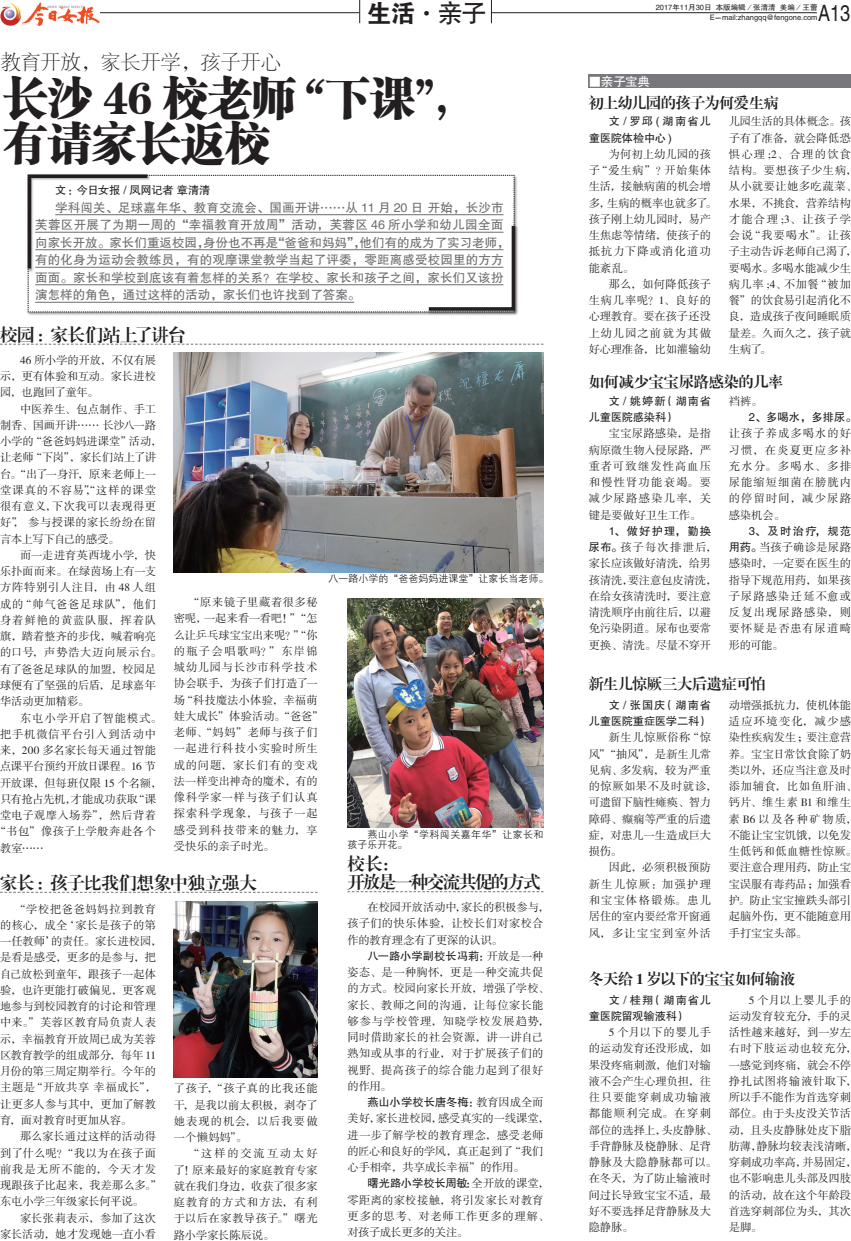
<style>
.page{position:relative;width:851px;height:1241px;background:#fff}
.page>*{position:absolute;margin:0;border:0;box-sizing:border-box;transform-origin:0 0}
.t1{font:45px/45px "FZCSJW GB1 0";letter-spacing:-.015em;color:#231f20}
.t2{font:25px "FZHTJW GB1 0";color:#231f20}
.t3{font:22.62px "FZHTJW GB1 0";color:#231f20;scale:.8 1}
.t4{font:20px "FZSYJW GB1 0";color:#231f20}
.t5{font:17.5px "FZXBSJW GB1 0";letter-spacing:-.015em;color:#231f20}
.t6{font:17.5px/17.5px "FZXBSJW GB1 0";letter-spacing:-.09em;color:#231f20}
.t7{font:17.5px "FZXBSJW GB1 0";letter-spacing:-.045em;color:#231f20}
.t8{font:15px "FZXBSJW GB1 0";letter-spacing:-.005em;color:#231f20}
.t9{font:12.5px/17.5px "FZHTJW GB1 0";letter-spacing:.015em;color:#6c6d70}
.t10{font:12.5px "FZHTJW GB1 0";color:#fff}
.t11{font:11.25px/16.2px "FZSSJW GB1 0";letter-spacing:.015em;color:#231f20}
.t12{font:11.25px/16.2px "FZSSJW GB1 0";letter-spacing:-.005em;color:#231f20}
.t13{font:11.25px/16.2px "FZSSJW GB1 0";letter-spacing:.045em;color:#231f20}
.t14{font:11.25px/16.2px "FZHTJW GB1 0";color:#231f20}
.t15{font:11.25px/16.2px "FZSSJW GB1 0";letter-spacing:.035em;color:#231f20}
.t16{font:11.25px/16.2px "FZSSJW GB1 0";letter-spacing:.04em;color:#231f20}
.t17{font:11.25px "FZSSJW GB1 0";letter-spacing:-.01em;color:#231f20}
.t18{font:11.25px "FZSSJW GB1 0";letter-spacing:.07em;color:#231f20}
.t19{font:11.25px "FZSSJW GB1 0";letter-spacing:-.04em;color:#231f20}
.t20{font:11.25px "FZHTJW GB1 0";letter-spacing:-.025em;color:#231f20}
.t21{font:10px/10px "FZZDXJW GB1 0";letter-spacing:.04em;color:#231f20}
.t22{font:10px "FZZDXJW GB1 0";color:#231f20}
.t23{font:7.5px "FZHTJW GB1 0";color:#231f20}
.s1{font-family:"FZDHTJW GB1 0"}
.s2{font-family:"FZSSJW GB1 0"}
.s3{font-family:"FZHTJW GB1 0"}
</style>
<div class="page">
<div style="left:588px;top:74px;width:262px;height:14px;background:#76787b"></div>
<div style="left:427px;top:225px;width:92px;height:90px;background:#231f20;opacity:.4"></div>
<svg style="left:27px;top:174px;width:490px;height:139px"></svg>
<hr style="left:35px;top:12px;width:781px;height:1px;background:#231f20">
<img style="left:0;top:2px;width:99px;height:23px">
<div style="left:359px;top:0;width:132px;height:25px;background:#fff"></div>
<svg style="left:359px;top:0;width:1px;height:23px"></svg>
<svg style="left:491px;top:0;width:1px;height:23px"></svg>
<hr style="left:55px;top:214px;width:448px;height:1px;background:#6c6d70">
<hr style="left:35px;top:232px;width:468px;height:1px;background:#6c6d70">
<hr style="left:35px;top:249px;width:468px;height:1px;background:#6c6d70">
<hr style="left:35px;top:267px;width:468px;height:1px;background:#6c6d70">
<hr style="left:35px;top:284px;width:468px;height:1px;background:#6c6d70">
<hr style="left:35px;top:302px;width:319px;height:1px;background:#6c6d70">
<img style="left:174px;top:353px;width:369px;height:219px">
<img style="left:347px;top:598px;width:196px;height:229px">
<svg style="left:0;top:344px;width:543px;height:1px"></svg>
<svg style="left:0;top:891px;width:317px;height:1px"></svg>
<svg style="left:347px;top:891px;width:196px;height:1px"></svg>
<img style="left:174px;top:901px;width:143px;height:176px">
<h3 class="t4" style="left:1px;top:51px;width:281px">教育开放，家长开学，孩子开心</h3>
<h2 class="t2" style="left:366px;top:-1px;width:121px"><span class="s1">生活</span>·亲子</h2>
<h1 class="t1" style="left:3px;top:77px;width:474px">长沙 46 校老师“下课”，有请家长返校</h1>
<p class="t20" style="left:55px;top:184px;width:157px">文：今日女报 / 凤网记者 章清清</p>
<p class="t9" style="left:35px;top:199px;width:476px;text-indent:20px">学科闯关、足球嘉年华、教育交流会、国画开讲……从 11 月 20 日 开始，长沙市芙蓉区开展了为期一周的“幸福教育开放周”活动，芙蓉区 46 所小学和幼儿园全面向家长开放。家长们重返校园，身份也不再是“爸爸和妈妈”，他们有的成为了实习老师，有的化身为运动会教练员，有的观摩课堂教学当起了评委，零距离感受校园里的方方面面。家长和学校到底该有着怎样的关系？在学校、家长和孩子之间，家长们又该扮演怎样的角色，通过这样的活动，家长们也许找到了答案。</p>
<h3 class="t7" style="left:0;top:325px;width:187px">校园：家长们站上了讲台</h3>
<p class="t11" style="left:0;top:352px;width:157px;text-align:justify;text-indent:20px">46 所小学的开放，不仅有展示，更有体验和互动。家长进校园，也跑回了童年。</p>
<p class="t12" style="left:0;top:401px;width:163px;text-indent:20px">中医养生、包点制作、手工制香、国画开讲…… 长沙八一路小学的“爸爸妈妈进课堂”活动，让老师“下岗”，家长们站上了讲台。“出了一身汗，原来老师上一堂课真的不容易”“这样的课堂</p>
<p class="t11" style="left:0;top:482px;width:157px;text-indent:85px">，<br>很有意义，下次我可以表现得更好”， 参与授课的家长纷纷在留言本上写下自己的感受。</p>
<p class="t11" style="left:0;top:547px;width:163px;text-indent:20px">而一走进育英西垅小学，快乐扑面而来。在绿茵场上有一支方阵特别引人注目，由 48 人组成的“帅气爸爸足球队”，他们身着鲜艳的黄蓝队服，挥着队旗，踏着整齐的步伐，喊着响亮的口号，声势浩大迈向展示台。有了爸爸足球队的加盟，校园足球便有了坚强的后盾，足球嘉年华活动更加精彩。</p>
<p class="t18" style="left:20px;top:711px;width:143px">东屯小学开启了智能模式。</p>
<p class="t18" style="left:0;top:728px;width:157px">把手机微信平台引入到活动中</p>
<p class="t12" style="left:0;top:742px;width:157px">来，200 多名家长每天通过智能</p>
<p class="t19" style="left:0;top:760px;width:157px">点课平台预约开放日课程。16 节</p>
<p class="t17" style="left:0;top:776px;width:163px">开放课，但每班仅限 15 个名额，</p>
<p class="t17" style="left:0;top:793px;width:157px">只有抢占先机，才能成功获取“课</p>
<p class="t11" style="left:0;top:807px;width:157px">堂电子观摩入场券”，然后背着</p>
<p class="t15" style="left:-6px;top:823px;width:163px">“书包”像孩子上学般奔赴各个</p>
<p class="t11" style="left:0;top:840px;width:45px">教室……</p>
<p class="t13" style="left:174px;top:594px;width:151px;text-indent:14px">“原来镜子里藏着很多秘密呢，一起来看一看吧！”“怎么让乒乓球宝宝出来呢？”“你的瓶子会唱歌吗？”东岸锦城幼儿园与长沙市科学技术协会联手，为孩子们打造了一场“科技魔法小体验，幸福萌娃大成长”体验活动。“爸爸”老师、“妈妈”老师与孩子们一起进行科技小实验时所生成的问题，家长们有的变戏法一样变出神奇的魔术，有的像科学家一样与孩子们认真探索科学现象，与孩子一起感受到科技带来的魅力，享受快乐的亲子时光。</p>
<h3 class="t5" style="left:0;top:872px;width:258px">家长：孩子比我们想象中独立强大</h3>
<p class="t11" style="left:0;top:901px;width:163px;text-indent:14px">“学校把爸爸妈妈拉到教育的核心，成全‘家长是孩子的第一任教师’的责任。家长进校园，是看是感受，更多的是参与，把自己放松到童年，跟孩子一起体验，也许更能打破偏见，更客观地参与到校园教育的讨论和管理中来。”芙蓉区教育局负责人表示，幸福教育开放周已成为芙蓉区教育教学的组成部分，每年 11月份的第三周定期举行。今年的主题是“开放共享 幸福成长”，让更多人参与其中，更加了解教育，面对教育时更加从容。</p>
<p class="t11" style="left:0;top:1128px;width:163px;text-indent:20px">那么家长通过这样的活动得到了什么呢？“我以为在孩子面前我是无所不能的，今天才发现跟孩子比起来，我差那么多。”东屯小学三年级家长何平说。</p>
<p class="t11" style="left:0;top:1209px;width:157px;text-align:right">家长张莉表示，参加了这次<br>家长活动，她才发现她一直小看</p>
<p class="t11" style="left:174px;top:1080px;width:145px;text-align:justify">了孩子，“孩子真的比我还能干，是我以前太积极，剥夺了她表现的机会，以后我要做一个懒妈妈”。</p>
<p class="t11" style="left:174px;top:1145px;width:145px;text-align:justify;text-indent:14px">“这样的交流互动太好了！原来最好的家庭教育专家就在我们身边，收获了很多家庭教育的方式和方法，有利于以后在家教导孩子。”曙光路小学家长陈辰说。</p>
<p class="t22" style="left:328px;top:573px;width:221px">八一路小学的“爸爸妈妈进课堂”让家长当老师。</p>
<p class="t21" style="left:347px;top:829px;width:197px;text-indent:20px">燕山小学“学科闯关嘉年华”让家长和孩子乐开花。</p>
<h3 class="t6" style="left:347px;top:856px;width:195px">校长：<br>开放是一种交流共促的方式</h3>
<p class="t11" style="left:347px;top:899px;width:203px;text-indent:20px">在校园开放活动中，家长的积极参与，孩子们的快乐体验，让校长们对家校合作的教育理念有了更深的认识。</p>
<p class="t14" style="left:367px;top:948px;width:177px">八一路小学副校长冯莉：<span class="s2">开放是一种</span></p>
<p class="t15" style="left:347px;top:964px;width:203px">姿态、是一种胸怀，更是一种交流共促的方式。校园向家长开放，增强了学校、家长、教师之间的沟通，让每位家长能够参与学校管理，知晓学校发展趋势，同时借助家长的社会资源，讲一讲自己熟知或从事的行业，对于扩展孩子们的视野、提高孩子的综合能力起到了很好的作用。</p>
<p class="t14" style="left:367px;top:1094px;width:177px">燕山小学校长唐冬梅：<span class="s2">教育因成全而</span></p>
<p class="t12" style="left:347px;top:1110px;width:203px">美好，家长进校园，感受真实的一线课堂，进一步了解学校的教育理念，感受老师的匠心和良好的学风，真正起到了“我们心手相牵，共享成长幸福”的作用。</p>
<p class="t14" style="left:367px;top:1175px;width:183px">曙光路小学校长周敏：<span class="s2">全开放的课堂，</span></p>
<p class="t16" style="left:347px;top:1192px;width:203px">零距离的家校接触，将引发家长对教育更多的思考、对老师工作更多的理解、对孩子成长更多的关注。</p>
<p class="t23" style="left:655px;top:3px;width:163px">2017年11月30日 本版编辑／张清清 美编／王蕾</p>
<p class="t23" style="left:709px;top:13px;width:109px">E－mail:zhangqq@fengone.com</p>
<h3 class="t3" style="left:817px;top:1px;width:42px">A13</h3>
<p class="t10" style="left:588px;top:75px;width:63px">■亲子宝典</p>
<h3 class="t8" style="left:588px;top:94px;width:192px">初上幼儿园的孩子为何爱生病</h3>
<p class="t14" style="left:588px;top:114px;width:124px;text-indent:20px">文 /罗邱(湖南省儿童医院体检中心 )</p>
<p class="t11" style="left:588px;top:146px;width:129px;text-indent:20px">为何初上幼儿园的孩子“爱生病”？开始集体生活，接触病菌的机会增多，生病的概率也就多了。孩子刚上幼儿园时，易产生焦虑等情绪，使孩子的抵抗力下降或消化道功能紊乱。</p>
<p class="t11" style="left:588px;top:276px;width:124px;text-align:justify;text-indent:20px">那么，如何降低孩子生病几率呢？1、良好的心理教育。要在孩子还没上幼儿园之前就为其做好心理准备，比如灌输幼</p>
<p class="t11" style="left:728px;top:114px;width:129px">儿园生活的具体概念。孩子有了准备，就会降低恐惧心理 ;2、合理的饮食结构。要想孩子少生病，从小就要让她多吃蔬菜、水果，不挑食，营养结构才能合理 ;3、让孩子学会说“我要喝水”。让孩子主动告诉老师自己渴了，要喝水。多喝水能减少生病几率 ;4、不加餐“被加餐”的饮食易引起消化不良，造成孩子夜间睡眠质量差。久而久之，孩子就生病了。</p>
<h3 class="t8" style="left:588px;top:373px;width:196px">如何减少宝宝尿路感染的几率</h3>
<p class="t14" style="left:588px;top:393px;width:124px;text-indent:20px">文 / 姚婷新（湖南省儿童医院感染科）</p>
<p class="t11" style="left:588px;top:426px;width:124px;text-align:justify;text-indent:20px">宝宝尿路感染，是指病原微生物入侵尿路，严重者可致继发性高血压和慢性肾功能衰竭。要减少尿路感染几率，关键是要做好卫生工作。</p>
<p class="t14" style="left:608px;top:523px;width:104px">1、做好护理，勤换</p>
<p class="t12" style="left:588px;top:539px;width:129px"><span class="s3">尿布。</span>孩子每次排泄后，家长应该做好清洗，给男孩清洗，要注意包皮清洗，在给女孩清洗时，要注意清洗顺序由前往后，以避免污染阴道。尿布也要常更换、清洗。尽量不穿开</p>
<p class="t11" style="left:728px;top:393px;width:35px">裆裤。</p>
<p class="t14" style="left:748px;top:409px;width:109px">2、多喝水，多排尿。</p>
<p class="t11" style="left:728px;top:426px;width:124px;text-align:justify">让孩子养成多喝水的好习惯，在炎夏更应多补充水分。多喝水、多排尿能缩短细菌在膀胱内的停留时间，减少尿路感染机会。</p>
<p class="t14" style="left:748px;top:523px;width:104px">3、及时治疗，规范</p>
<p class="t11" style="left:728px;top:539px;width:124px;text-align:justify"><span class="s3">用药。</span>当孩子确诊是尿路感染时，一定要在医生的指导下规范用药，如果孩子尿路感染迁延不愈或反复出现尿路感染，则要怀疑是否患有尿道畸形的可能。</p>
<h3 class="t8" style="left:588px;top:675px;width:178px">新生儿惊厥三大后遗症可怕</h3>
<p class="t14" style="left:588px;top:697px;width:124px;text-align:right">文 / 张国庆（湖南省<br>儿童医院重症医学二科）</p>
<p class="t11" style="left:588px;top:730px;width:129px;text-indent:20px">新生儿惊厥俗称“惊风”“抽风”，是新生儿常见病、多发病，较为严重的惊厥如果不及时就诊，可遗留下脑性瘫痪、智力障碍、癫痫等严重的后遗症，对患儿一生造成巨大损伤。</p>
<p class="t11" style="left:588px;top:860px;width:124px;text-align:justify;text-indent:20px">因此，必须积极预防新生儿惊厥：加强护理和宝宝体格锻炼。患儿居住的室内要经常开窗通风，多让宝宝到室外活</p>
<p class="t11" style="left:728px;top:697px;width:129px">动增强抵抗力，使机体能适应环境变化，减少感染性疾病发生；要注意营养。宝宝日常饮食除了奶类以外，还应当注意及时添加辅食，比如鱼肝油、钙片、维生素 B1 和维生素 B6 以及各种矿物质，不能让宝宝饥饿，以免发生低钙和低血糖性惊厥。要注意合理用药，防止宝宝误服有毒药品；加强看护。防止宝宝撞跌头部引起脑外伤，更不能随意用手打宝宝头部。</p>
<h3 class="t8" style="left:588px;top:970px;width:208px">冬天给 1 岁以下的宝宝如何输液</h3>
<p class="t14" style="left:588px;top:991px;width:124px;text-indent:20px">文 / 桂翔（湖南省儿童医院留观输液科）</p>
<p class="t11" style="left:588px;top:1024px;width:129px;text-indent:20px">5 个月以下的婴儿手的运动发育还没形成，如果没疼痛刺激，他们对输液不会产生心理负担，往往只要能穿刺成功输液都能顺利完成。在穿刺部位的选择上，头皮静脉、手背静脉及桡静脉、足背静脉及大隐静脉都可以。在冬天，为了防止输液时间过长导致宝宝不适，最好不要选择足背静脉及大隐静脉。</p>
<p class="t11" style="left:728px;top:992px;width:129px;text-indent:20px">5 个月以上婴儿手的运动发育较充分，手的灵活性越来越好，到一岁左右时下肢运动也较充分，一感觉到疼痛，就会不停挣扎试图将输液针取下，所以手不能作为首选穿刺部位。由于头皮没关节活动，且头皮静脉处皮下脂肪薄，静脉均较表浅清晰，穿刺成功率高，并易固定，也不影响患儿头部及四肢的活动，故在这个年龄段首选穿刺部位为头，其次是脚。</p>
</div>
